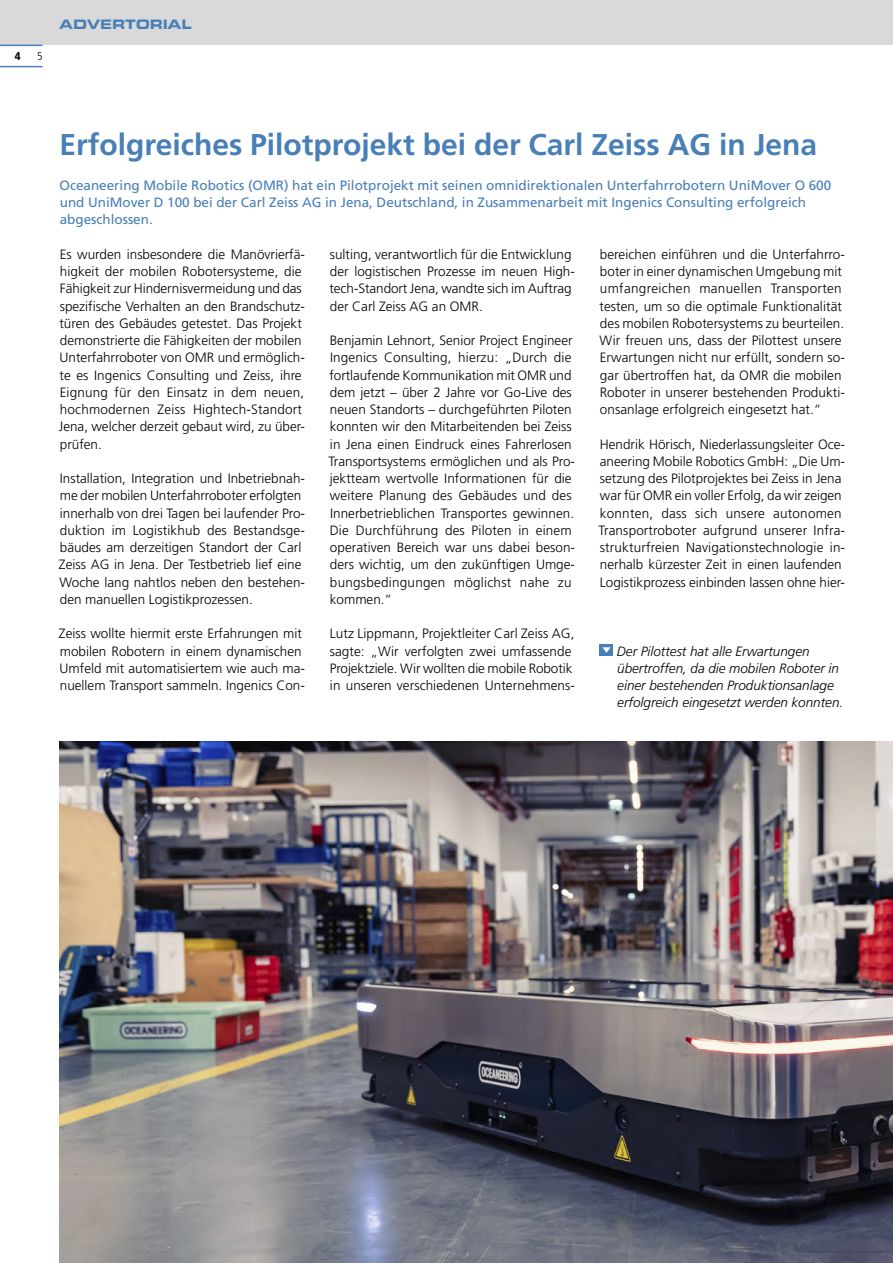
<style>
.page{position:relative;width:893px;height:1263px;background:#fff}
.page>*{position:absolute;margin:0;border:0;box-sizing:border-box;transform-origin:0 0}
.Überschrift{font:700 30px "Frutiger LT Std";color:#487fb7}
.t1{font:700 expanded 14.1px "Eurostile SB";letter-spacing:.03em;color:#487fb7;scale:.95 1}
.Fließtext{font:300 13.5px/17.2px "Frutiger LT Std";color:#000}
.Einleitungstext{font:13.5px/17.2px "Frutiger LT Std";color:#487fb7}
.BU{font:italic 300 13.5px/17.2px "Frutiger LT Std";color:#000}
.t2{font:900 condensed 11.25px "Frutiger LT Std";color:#000}
.t3{font:300 condensed 11.25px "Frutiger LT Std";color:#000}
</style>
<div class="page">
<div style="left:0;top:0;width:893px;height:45px;background:#d9d9d9"></div>
<div style="left:600px;top:644px;width:13px;height:12px;background:#487fb7"></div>
<svg style="left:602px;top:647px;width:9px;height:6px"></svg>
<img style="left:60px;top:742px;width:833px;height:521px">
<hr style="left:0;top:45px;width:43px;height:1px;background:#487fb7">
<hr style="left:0;top:66px;width:43px;height:1px;background:#487fb7">
<p class="t2" style="left:15px;top:49px;width:7px">4</p>
<p class="t3" style="left:37px;top:49px;width:7px">5</p>
<p class="t1" style="left:60px;top:17px;width:140px">ADVERTORIAL</p>
<p class="Überschrift" style="left:60px;top:127px;width:759px">Erfolgreiches Pilotprojekt bei der Carl Zeiss AG in Jena</p>
<p class="Einleitungstext" style="left:60px;top:177px;width:773px">Oceaneering Mobile Robotics (OMR) hat ein Pilotprojekt mit seinen omnidirektionalen Unterfahrrobotern UniMover O 600 und UniMover D 100 bei der Carl Zeiss AG in Jena, Deutschland, in Zusammenarbeit mit Ingenics Consulting erfolgreich abgeschlossen.</p>
<p class="Fließtext" style="left:59px;top:246px;width:248px">Es wurden insbesondere die Manövrierfä&shy;higkeit der mobilen Robotersysteme, die Fähigkeit zur Hindernisvermeidung und das spezifische Verhalten an den Brandschutz&shy;türen des Gebäudes getestet. Das Projekt demonstrierte die Fähigkeiten der mobilen Unterfahrroboter von OMR und ermöglich&shy;te es Ingenics Consulting und Zeiss, ihre Eignung für den Einsatz in dem neuen, hochmodernen Zeiss Hightech-Standort Jena, welcher derzeit gebaut wird, zu über&shy;prüfen.</p>
<p class="Fließtext" style="left:59px;top:470px;width:248px">Installation, Integration und Inbetriebnah&shy;me der mobilen Unterfahrroboter erfolgten innerhalb von drei Tagen bei laufender Pro&shy;duktion im Logistikhub des Bestandsge&shy;bäudes am derzeitigen Standort der Carl Zeiss AG in Jena. Der Testbetrieb lief eine Woche lang nahtlos neben den bestehen&shy;den manuellen Logistikprozessen.</p>
<p class="Fließtext" style="left:59px;top:625px;width:248px">Zeiss wollte hiermit erste Erfahrungen mit mobilen Robotern in einem dynamischen Umfeld mit automatisiertem wie auch ma&shy;nuellem Transport sammeln. Ingenics Con-</p>
<p class="Fließtext" style="left:329px;top:246px;width:247px">sulting, verantwortlich für die Entwicklung der logistischen Prozesse im neuen High&shy;tech-Standort Jena, wandte sich im Auftrag der Carl Zeiss AG an OMR.</p>
<p class="Fließtext" style="left:328px;top:332px;width:248px">Benjamin Lehnort, Senior Project Engineer Ingenics Consulting, hierzu: „Durch die fortlaufende Kommunikation mit OMR und dem jetzt – über 2 Jahre vor Go-Live des neuen Standorts – durchgeführten Piloten konnten wir den Mitarbeitenden bei Zeiss in Jena einen Eindruck eines Fahrerlosen Transportsystems ermöglichen und als Pro&shy;jektteam wertvolle Informationen für die weitere Planung des Gebäudes und des Innerbetrieblichen Transportes gewinnen.<br>Die Durchführung des Piloten in einem operativen Bereich war uns dabei beson&shy;ders wichtig, um den zukünftigen Umge&shy;bungsbedingungen möglichst nahe zu kommen.“</p>
<p class="Fließtext" style="left:330px;top:625px;width:247px">Lutz Lippmann, Projektleiter Carl Zeiss AG, sagte: „Wir verfolgten zwei umfassende Projektziele. Wir wollten die mobile Robotik in unseren verschiedenen Unternehmens-</p>
<p class="Fließtext" style="left:599px;top:246px;width:247px">bereichen einführen und die Unterfahrro&shy;boter in einer dynamischen Umgebung mit umfangreichen manuellen Transporten testen, um so die optimale Funktionalität des mobilen Robotersystems zu beurteilen.<br>Wir freuen uns, dass der Pilottest unsere Erwartungen nicht nur erfüllt, sondern so&shy;gar übertroffen hat, da OMR die mobilen Roboter in unserer bestehenden Produkti&shy;onsanlage erfolgreich eingesetzt hat.“</p>
<p class="Fließtext" style="left:598px;top:435px;width:248px">Hendrik Hörisch, Niederlassungsleiter Oce&shy;aneering Mobile Robotics GmbH: „Die Um&shy;setzung des Pilotprojektes bei Zeiss in Jena war für OMR ein voller Erfolg, da wir zeigen konnten, dass sich unsere autonomen Transportroboter aufgrund unserer Infra&shy;strukturfreien Navigationstechnologie in&shy;nerhalb kürzester Zeit in einen laufenden Logistikprozess einbinden lassen ohne hier-</p>
<p class="BU" style="left:617px;top:642px;width:228px">Der Pilottest hat alle Erwartungen übertroffen, da die mobilen Roboter in einer bestehenden Produktionsanlage erfolgreich eingesetzt werden konnten.</p>
</div>
